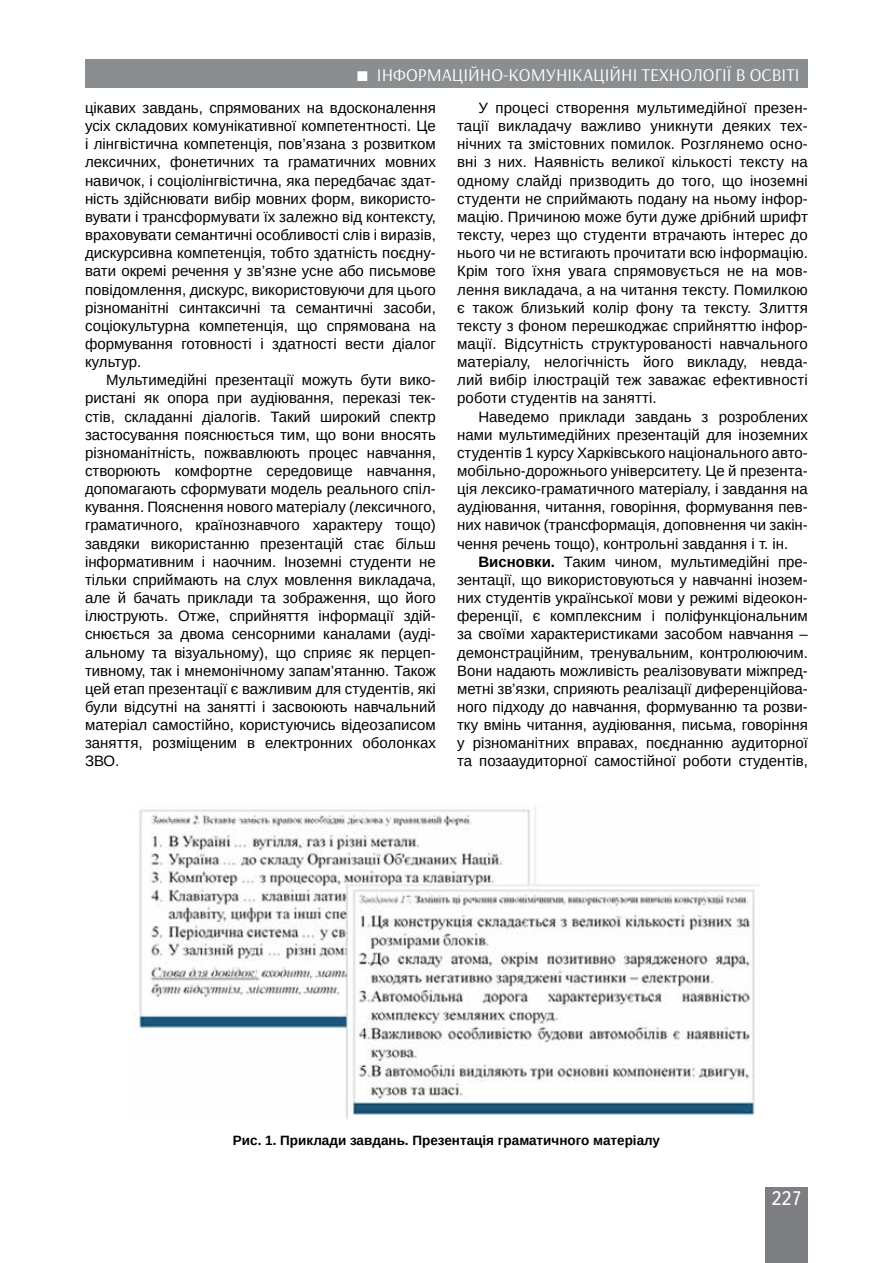
<style>
.page{position:relative;width:893px;height:1263px;background:#fff}
.page>*{position:absolute;margin:0;border:0;box-sizing:border-box;transform-origin:0 0}
.t1{font:19.5px "Ukrainian Text";color:#fff}
.t2{font:18px "Arsenal";color:#fff}
.t3{font:15px/18.1px "Arimo";color:#000;text-align:justify}
.t4{font:700 13.5px "Arimo";color:#000}
.s1{font-weight:700}
</style>
<div class="page">
<div style="left:765px;top:1187px;width:43px;height:76px;background:#7d7e81"></div>
<div style="left:85px;top:60px;width:723px;height:28px;background:#8b8e90"></div>
<img style="left:133px;top:805px;width:627px;height:314px">
<p class="t2" style="left:377px;top:64px;width:424px">ІНФОРМАЦІЙНО-КОМУНІКАЦІЙНІ ТЕХНОЛОГІЇ В ОСВІТІ</p>
<p class="t3" style="left:85px;top:99px;width:352px">цікавих завдань, спрямованих на вдосконалення усіх складових комунікативної компетентності. Це і лінгвістична компетенція, пов’язана з розвитком лексичних, фонетичних та граматичних мовних навичок, і соціолінгвістична, яка передбачає здат&shy;ність здійснювати вибір мовних форм, використо&shy;вувати і трансформувати їх залежно від контексту, враховувати семантичні особливості слів і виразів, дискурсивна компетенція, тобто здатність поєдну&shy;вати окремі речення у зв’язне усне або письмове повідомлення, дискурс, використовуючи для цього різноманітні синтаксичні та семантичні засоби, соціокультурна компетенція, що спрямована на формування готовності і здатності вести діалог культур.</p>
<p class="t3" style="left:85px;top:371px;width:352px;text-indent:21px">Мультимедійні презентації можуть бути вико&shy;ристані як опора при аудіювання, переказі тек&shy;стів, складанні діалогів. Такий широкий спектр застосування пояснюється тим, що вони вносять різноманітність, пожвавлюють процес навчання, створюють комфортне середовище навчання, допомагають сформувати модель реального спіл&shy;кування. Пояснення нового матеріалу (лексичного, граматичного, країнознавчого характеру тощо) завдяки використанню презентацій стає більш інформативним і наочним. Іноземні студенти не тільки сприймають на слух мовлення викладача, але й бачать приклади та зображення, що його ілюструють. Отже, сприйняття інформації здій&shy;снюється за двома сенсорними каналами (ауді&shy;альному та візуальному), що сприяє як перцеп&shy;тивному, так і мнемонічному запам’ятанню. Також цей етап презентації є важливим для студентів, які були відсутні на занятті і засвоюють навчальний матеріал самостійно, користуючись відеозаписом заняття, розміщеним в електронних оболонках ЗВО.</p>
<p class="t2" style="left:440px;top:64px;width:361px">ЗАГАЛЬНА ПЕДАГОГІКА ТА ІСТОРІЯ ПЕДАГОГІКИ</p>
<p class="t3" style="left:457px;top:99px;width:352px;text-indent:21px">У процесі створення мультимедійної презен&shy;тації викладачу важливо уникнути деяких тех&shy;нічних та змістовних помилок. Розглянемо осно&shy;вні з них. Наявність великої кількості тексту на одному слайді призводить до того, що іноземні студенти не сприймають подану на ньому інфор&shy;мацію. Причиною може бути дуже дрібний шрифт тексту, через що студенти втрачають інтерес до нього чи не встигають прочитати всю інформацію.<br>Крім того їхня увага спрямовується не на мов&shy;лення викладача, а на читання тексту. Помилкою є також близький колір фону та тексту. Злиття тексту з фоном перешкоджає сприйняттю інфор&shy;мації. Відсутність структурованості навчального матеріалу, нелогічність його викладу, невда&shy;лий вибір ілюстрацій теж заважає ефективності роботи студентів на занятті.</p>
<p class="t3" style="left:457px;top:407px;width:352px;text-indent:21px">Наведемо приклади завдань з розроблених нами мультимедійних презентацій для іноземних студентів 1 курсу Харківського національного авто&shy;мобільно-дорожнього університету. Це й презента&shy;ція лексико-граматичного матеріалу, і завдання на аудіювання, читання, говоріння, формування пев&shy;них навичок (трансформація, доповнення чи закін&shy;чення речень тощо), контрольні завдання і т. ін.</p>
<p class="t3" style="left:457px;top:553px;width:352px;text-indent:21px"><span class="s1">Висновки.</span> Таким чином, мультимедійні пре&shy;зентації, що використовуються у навчанні інозем&shy;них студентів української мови у режимі відеокон&shy;ференції, є комплексним і поліфункціональним за своїми характеристиками засобом навчання – демонстраційним, тренувальним, контролюючим.<br>Вони надають можливість реалізовувати міжпред&shy;метні зв’язки, сприяють реалізації диференційова&shy;ного підходу до навчання, формуванню та розви&shy;тку вмінь читання, аудіювання, письма, говоріння у різноманітних вправах, поєднанню аудиторної та позааудиторної самостійної роботи студентів,</p>
<p class="t4" style="left:233px;top:1131px;width:429px">Рис. 1. Приклади завдань. Презентація граматичного матеріалу</p>
<h1 class="t1" style="left:771px;top:1188px;width:32px">227</h1>
</div>
